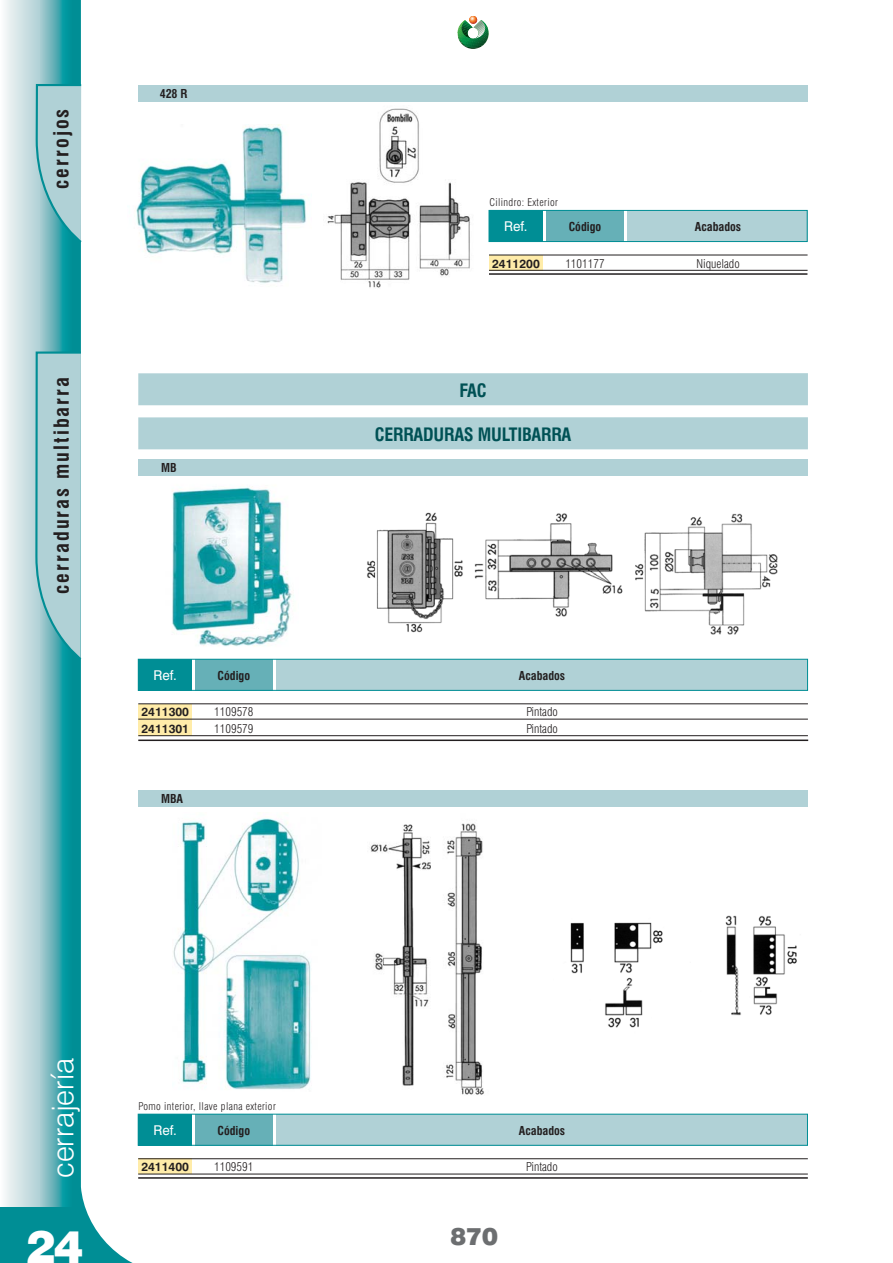
<style>
.page{position:relative;width:893px;height:1263px;background:#fff}
.page>*{position:absolute;margin:0;border:0;box-sizing:border-box;transform-origin:0 0}
.t1{font:900 45px "Swiss 721 BT";color:#fff}
.t2{font:300 30px "Swiss 721 BT";color:#fff}
.t3{font:900 24px "Swiss 721 BT";color:#6c6e70}
.t4{font:700 condensed 20.25px "Swiss 721 BT";letter-spacing:.1em;color:#231f20}
.t5{font:700 condensed 18px "Swiss 721 BT";letter-spacing:-.01em;color:#005155}
.t6{font:13.5px "Swiss 721 BT";color:#fff}
.t7{font:300 condensed 12px/16.5px "Swiss 721 BT";color:#231f20}
.t8{font:700 condensed 12px "Swiss 721 BT";color:#231f20}
.t9{font:700 12px/16.4px "Swiss 721 BT";color:#231f20}
.t10{font:300 condensed 10.5px "Swiss 721 BT";letter-spacing:.035em;color:#231f20}
</style>
<div class="page">
<svg style="left:457px;top:16px;width:32px;height:33px"></svg>
<img style="left:183px;top:818px;width:128px;height:272px">
<img style="left:183px;top:125px;width:124px;height:158px">
<div style="left:139px;top:85px;width:669px;height:17px;background:#b0d1d6"></div>
<img style="left:183px;top:487px;width:111px;height:160px">
<img style="left:367px;top:512px;width:411px;height:123px">
<img style="left:370px;top:823px;width:114px;height:272px">
<img style="left:570px;top:915px;width:227px;height:113px">
<img style="left:327px;top:182px;width:143px;height:106px">
<img style="left:378px;top:108px;width:45px;height:78px">
<svg style="left:83px;top:85px;width:100px;height:1178px"></svg>
<svg style="left:5px;top:0;width:23px;height:1207px;background:#dce9ea"></svg>
<div style="left:0;top:1207px;width:81px;height:56px;background:#008e95"></div>
<div style="left:489px;top:255px;width:54px;height:15px;background:#ffeca9"></div>
<hr style="left:489px;top:270px;width:319px;height:1px;background:#231f20">
<hr style="left:489px;top:273px;width:318px;height:2px;background:#231f20">
<div style="left:627px;top:210px;width:180px;height:32px;background:#b0d1d6"></div>
<div style="left:546px;top:210px;width:77px;height:32px;background:#66b0b7"></div>
<div style="left:489px;top:210px;width:53px;height:32px;background:#008e95"></div>
<div style="left:489px;top:210px;width:319px;height:32px;border:1px solid #008e95"></div>
<hr style="left:489px;top:255px;width:319px;height:1px;background:#231f20">
<div style="left:138px;top:373px;width:670px;height:32px;background:#b0d1d6"></div>
<div style="left:138px;top:417px;width:670px;height:32px;background:#b0d1d6"></div>
<div style="left:138px;top:459px;width:670px;height:17px;background:#b0d1d6"></div>
<div style="left:138px;top:790px;width:670px;height:17px;background:#b0d1d6"></div>
<div style="left:138px;top:704px;width:54px;height:32px;background:#ffeca9"></div>
<hr style="left:138px;top:719px;width:670px;height:1px;background:#231f20">
<hr style="left:138px;top:739px;width:670px;height:2px;background:#231f20">
<div style="left:276px;top:659px;width:531px;height:31px;background:#b0d1d6"></div>
<div style="left:195px;top:659px;width:77px;height:31px;background:#66b0b7"></div>
<div style="left:138px;top:659px;width:53px;height:31px;background:#008e95"></div>
<div style="left:138px;top:659px;width:670px;height:32px;border:1px solid #008e95"></div>
<hr style="left:138px;top:735px;width:670px;height:1px;background:#231f20">
<hr style="left:138px;top:703px;width:670px;height:1px;background:#231f20">
<div style="left:138px;top:1159px;width:54px;height:15px;background:#ffeca9"></div>
<hr style="left:138px;top:1174px;width:670px;height:1px;background:#231f20">
<hr style="left:138px;top:1177px;width:670px;height:2px;background:#231f20">
<div style="left:276px;top:1114px;width:531px;height:31px;background:#b0d1d6"></div>
<div style="left:195px;top:1114px;width:77px;height:31px;background:#66b0b7"></div>
<div style="left:138px;top:1114px;width:53px;height:31px;background:#008e95"></div>
<div style="left:138px;top:1114px;width:670px;height:32px;border:1px solid #008e95"></div>
<hr style="left:138px;top:1158px;width:670px;height:1px;background:#231f20">
<svg style="left:28px;top:0;width:55px;height:1263px;background:#74bbc1"></svg>
<h3 class="t4" style="left:51px;top:189px;width:82px;rotate:-90deg">cerrojos</h3>
<h3 class="t4" style="left:52px;top:594px;width:218px;rotate:-90deg">cerraduras multibarra</h3>
<p class="t8" style="left:160px;top:88px;width:29px">428 R</p>
<p class="t8" style="left:161px;top:462px;width:17px">MB</p>
<p class="t10" style="left:489px;top:197px;width:70px">Cilindro: Exterior</p>
<p class="t6" style="left:504px;top:219px;width:25px">Ref.</p>
<p class="t8" style="left:569px;top:221px;width:34px">Código</p>
<p class="t7" style="left:565px;top:256px;width:41px">1101177</p>
<p class="t7" style="left:696px;top:256px;width:45px">Niquelado</p>
<p class="t8" style="left:695px;top:221px;width:48px">Acabados</p>
<p class="t9" style="left:492px;top:256px;width:49px">2411200</p>
<h3 class="t5" style="left:459px;top:382px;width:29px">FAC</h3>
<h3 class="t5" style="left:375px;top:426px;width:198px">CERRADURAS MULTIBARRA</h3>
<p class="t6" style="left:154px;top:668px;width:25px">Ref.</p>
<p class="t8" style="left:218px;top:670px;width:34px">Código</p>
<p class="t8" style="left:519px;top:670px;width:48px">Acabados</p>
<p class="t7" style="left:214px;top:704px;width:41px">1109578<br>1109579</p>
<p class="t7" style="left:526px;top:704px;width:33px">Pintado<br>Pintado</p>
<p class="t9" style="left:141px;top:704px;width:49px">2411300<br>2411301</p>
<p class="t8" style="left:161px;top:792px;width:23px">MBA</p>
<h2 class="t2" style="left:48px;top:1178px;width:121px;rotate:-90deg">cerrajería</h2>
<h1 class="t1" style="left:27px;top:1225px;width:58px">24</h1>
<p class="t10" style="left:139px;top:1101px;width:139px">Pomo interior, llave plana exterior</p>
<p class="t6" style="left:153px;top:1123px;width:25px">Ref.</p>
<p class="t8" style="left:217px;top:1125px;width:34px">Código</p>
<p class="t8" style="left:519px;top:1125px;width:48px">Acabados</p>
<p class="t7" style="left:214px;top:1159px;width:41px">1109591</p>
<p class="t7" style="left:526px;top:1159px;width:33px">Pintado</p>
<p class="t9" style="left:141px;top:1159px;width:49px">2411400</p>
<h3 class="t3" style="left:450px;top:1225px;width:49px">870</h3>
</div>
